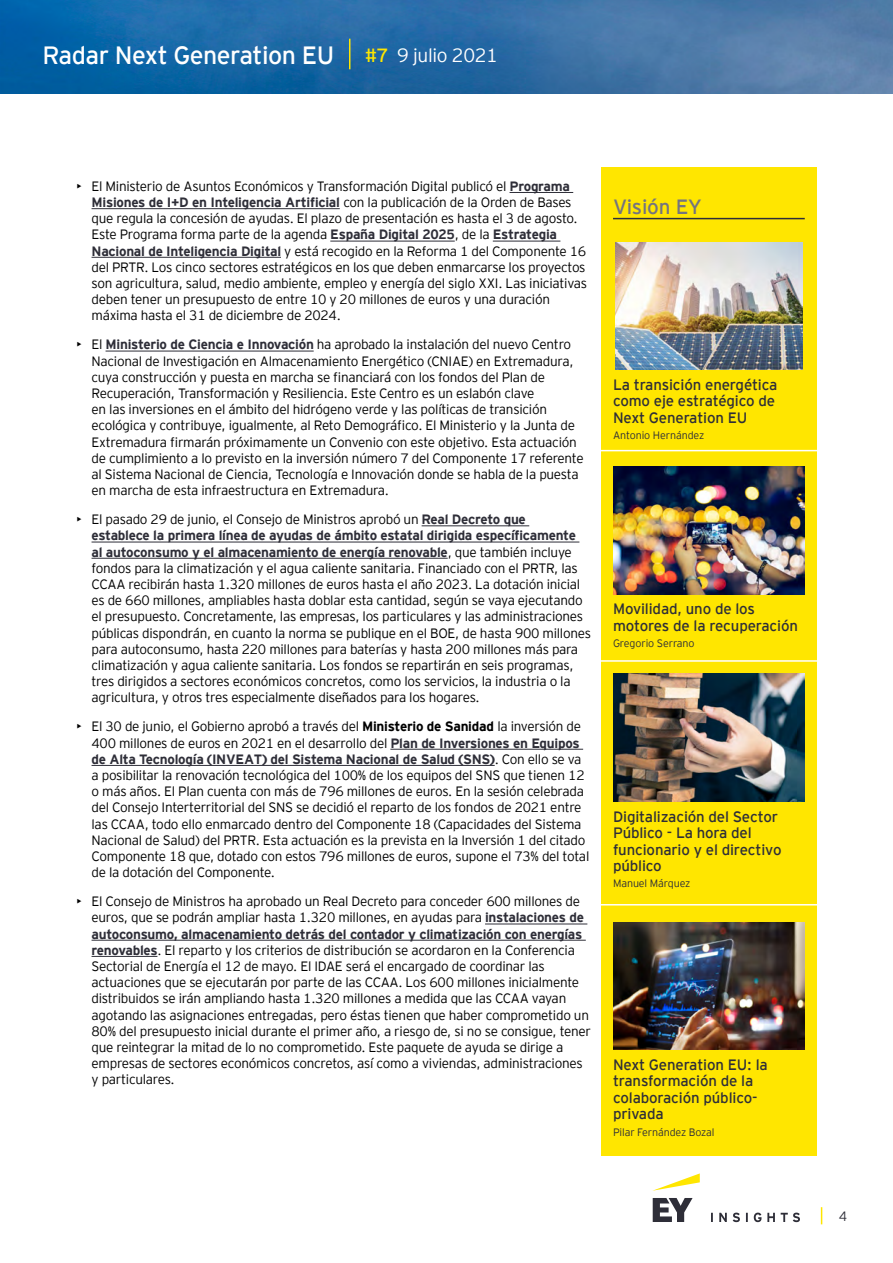
<style>
.page{position:relative;width:893px;height:1263px;background:#fff}
.page>*{position:absolute;margin:0;border:0;box-sizing:border-box;transform-origin:0 0}
.t1{font:24.9px "EY Interstate";letter-spacing:-.02em;color:#fff}
.Título_Grey{font:20.55px "EY Interstate";letter-spacing:-.01em;color:#747480}
.Title_pequeño_latera{font:15px/16.5px "EY Interstate";letter-spacing:-.01em;color:#2e2e38}
.t2{font:300 13.5px/16.2px "EY Interstate";letter-spacing:-.02em;color:#000}
.t3{font:300 13.5px "EY Interstate";color:#2e2e38}
.t4{font:300 10.65px "EY Interstate";letter-spacing:-.01em;color:#2e2e38}
.s1{font-size:19.05px;color:#ffe600}
.s2{font-weight:300;font-size:19.05px}
.s3{font-weight:700;color:#2e2e38}
.s4{font-weight:700}
</style>
<div class="page">
<svg style="left:652px;top:1173px;width:48px;height:18px"></svg>
<svg style="left:653px;top:1198px;width:40px;height:24px"></svg>
<svg style="left:711px;top:1212px;width:89px;height:10px"></svg>
<svg style="left:821px;top:1207px;width:1px;height:17px"></svg>
<img style="left:0;top:0;width:893px;height:94px">
<hr style="left:349px;top:39px;width:1px;height:30px;background:#ffe600">
<div style="left:601px;top:167px;width:215px;height:989px;background:#ffe600"></div>
<hr style="left:613px;top:218px;width:192px;height:1px;background:#2e2e38">
<img style="left:613px;top:922px;width:191px;height:128px">
<img style="left:613px;top:674px;width:191px;height:127px">
<hr style="left:596px;top:660px;width:225px;height:2px;background:#fff">
<hr style="left:596px;top:450px;width:225px;height:1px;background:#fff">
<hr style="left:596px;top:904px;width:225px;height:1px;background:#fff">
<img style="left:613px;top:467px;width:191px;height:127px">
<img style="left:615px;top:242px;width:187px;height:128px">
<hr style="left:510px;top:192px;width:63px;height:1px;background:#2e2e38">
<hr style="left:92px;top:208px;width:248px;height:1px;background:#2e2e38">
<hr style="left:330px;top:241px;width:125px;height:1px;background:#2e2e38">
<hr style="left:493px;top:241px;width:67px;height:1px;background:#2e2e38">
<hr style="left:92px;top:257px;width:189px;height:1px;background:#2e2e38">
<hr style="left:106px;top:351px;width:208px;height:1px;background:#2e2e38">
<hr style="left:422px;top:526px;width:107px;height:1px;background:#2e2e38">
<hr style="left:92px;top:542px;width:487px;height:1px;background:#2e2e38">
<hr style="left:92px;top:558px;width:356px;height:1px;background:#2e2e38">
<hr style="left:390px;top:749px;width:193px;height:1px;background:#2e2e38">
<hr style="left:92px;top:765px;width:403px;height:1px;background:#2e2e38">
<hr style="left:485px;top:924px;width:102px;height:1px;background:#2e2e38">
<hr style="left:92px;top:940px;width:494px;height:1px;background:#2e2e38">
<hr style="left:92px;top:956px;width:65px;height:1px;background:#2e2e38">
<h1 class="t1" style="left:43px;top:37px;width:457px">Radar Next Generation EU <span class="s1">#7</span> <span class="s2">9 julio 2021</span></h1>
<p class="t2" style="left:92px;top:177px;width:497px;text-indent:-15px">• El Ministerio de Asuntos Económicos y Transformación Digital publicó el <span class="s3">Programa Misiones de I+D en Inteligencia Artificial</span> con la publicación de la Orden de Bases que regula la concesión de ayudas. El plazo de presentación es hasta el 3 de agosto.<br>Este Programa forma parte de la agenda <span class="s3">España Digital 2025</span>, de la <span class="s3">Estrategia Nacional de Inteligencia Digital</span> y está recogido en la Reforma 1 del Componente 16 del PRTR. Los cinco sectores estratégicos en los que deben enmarcarse los proyectos son agricultura, salud, medio ambiente, empleo y energía del siglo XXI. Las iniciativas deben tener un presupuesto de entre 10 y 20 millones de euros y una duración máxima hasta el 31 de diciembre de 2024.</p>
<p class="t2" style="left:92px;top:336px;width:494px;text-indent:-15px">• El <span class="s3">Ministerio de Ciencia e Innovación</span> ha aprobado la instalación del nuevo Centro Nacional de Investigación en Almacenamiento Energético (CNIAE) en Extremadura, cuya construcción y puesta en marcha se financiará con los fondos del Plan de Recuperación, Transformación y Resiliencia. Este Centro es un eslabón clave<br>en las inversiones en el ámbito del hidrógeno verde y las políticas de transición ecológica y contribuye, igualmente, al Reto Demográfico. El Ministerio y la Junta de Extremadura firmarán próximamente un Convenio con este objetivo. Esta actuación de cumplimiento a lo previsto en la inversión número 7 del Componente 17 referente al Sistema Nacional de Ciencia, Tecnología e Innovación donde se habla de la puesta en marcha de esta infraestructura en Extremadura.</p>
<p class="t2" style="left:92px;top:510px;width:501px;text-indent:-15px">• El pasado 29 de junio, el Consejo de Ministros aprobó un <span class="s3">Real Decreto que<br>establece la primera línea de ayudas de ámbito estatal dirigida específicamente<br>al autoconsumo y el almacenamiento de energía renovable</span>, que también incluye fondos para la climatización y el agua caliente sanitaria. Financiado con el PRTR, las CCAA recibirán hasta 1.320 millones de euros hasta el año 2023. La dotación inicial es de 660 millones, ampliables hasta doblar esta cantidad, según se vaya ejecutando el presupuesto. Concretamente, las empresas, los particulares y las administraciones públicas dispondrán, en cuanto la norma se publique en el BOE, de hasta 900 millones para autoconsumo, hasta 220 millones para baterías y hasta 200 millones más para climatización y agua caliente sanitaria. Los fondos se repartirán en seis programas, tres dirigidos a sectores económicos concretos, como los servicios, la industria o la agricultura, y otros tres especialmente diseñados para los hogares.</p>
<p class="t2" style="left:92px;top:718px;width:499px;text-indent:-15px">• El 30 de junio, el Gobierno aprobó a través del <span class="s4">Ministerio de Sanidad</span> la inversión de 400 millones de euros en 2021 en el desarrollo del <span class="s3">Plan de Inversiones en Equipos de Alta Tecnología (INVEAT) del Sistema Nacional de Salud (SNS)</span>. Con ello se va a posibilitar la renovación tecnológica del 100% de los equipos del SNS que tienen 12 o más años. El Plan cuenta con más de 796 millones de euros. En la sesión celebrada del Consejo Interterritorial del SNS se decidió el reparto de los fondos de 2021 entre las CCAA, todo ello enmarcado dentro del Componente 18 (Capacidades del Sistema Nacional de Salud) del PRTR. Esta actuación es la prevista en la Inversión 1 del citado Componente 18 que, dotado con estos 796 millones de euros, supone el 73% del total de la dotación del Componente.</p>
<p class="t2" style="left:92px;top:892px;width:501px;text-indent:-15px">• El Consejo de Ministros ha aprobado un Real Decreto para conceder 600 millones de euros, que se podrán ampliar hasta 1.320 millones, en ayudas para <span class="s3">instalaciones de autoconsumo, almacenamiento detrás del contador y climatización con energías renovables</span>. El reparto y los criterios de distribución se acordaron en la Conferencia Sectorial de Energía el 12 de mayo. El IDAE será el encargado de coordinar las actuaciones que se ejecutarán por parte de las CCAA. Los 600 millones inicialmente distribuidos se irán ampliando hasta 1.320 millones a medida que las CCAA vayan agotando las asignaciones entregadas, pero éstas tienen que haber comprometido un 80% del presupuesto inicial durante el primer año, a riesgo de, si no se consigue, tener que reintegrar la mitad de lo no comprometido. Este paquete de ayuda se dirige a empresas de sectores económicos concretos, así como a viviendas, administraciones y particulares.</p>
<p class="Título_Grey" style="left:613px;top:192px;width:90px">Visión EY</p>
<p class="Title_pequeño_latera" style="left:613px;top:375px;width:166px">La transición energética como eje estratégico de<br>Next Generation EU</p>
<p class="t4" style="left:613px;top:428px;width:93px">Antonio Hernández</p>
<p class="Title_pequeño_latera" style="left:613px;top:600px;width:186px">Movilidad, uno de los motores de la recuperación</p>
<p class="t4" style="left:613px;top:636px;width:83px">Gregorio Serrano</p>
<p class="Title_pequeño_latera" style="left:613px;top:807px;width:170px">Digitalización del Sector<br>Público - La hora del funcionario y el directivo público</p>
<p class="t4" style="left:613px;top:876px;width:79px">Manuel Márquez</p>
<p class="Title_pequeño_latera" style="left:613px;top:1055px;width:156px">Next Generation EU: la transformación de la colaboración público&shy;privada</p>
<p class="t4" style="left:613px;top:1124px;width:103px">Pilar Fernández Bozal</p>
<p class="t3" style="left:839px;top:1207px;width:10px">4</p>
</div>
